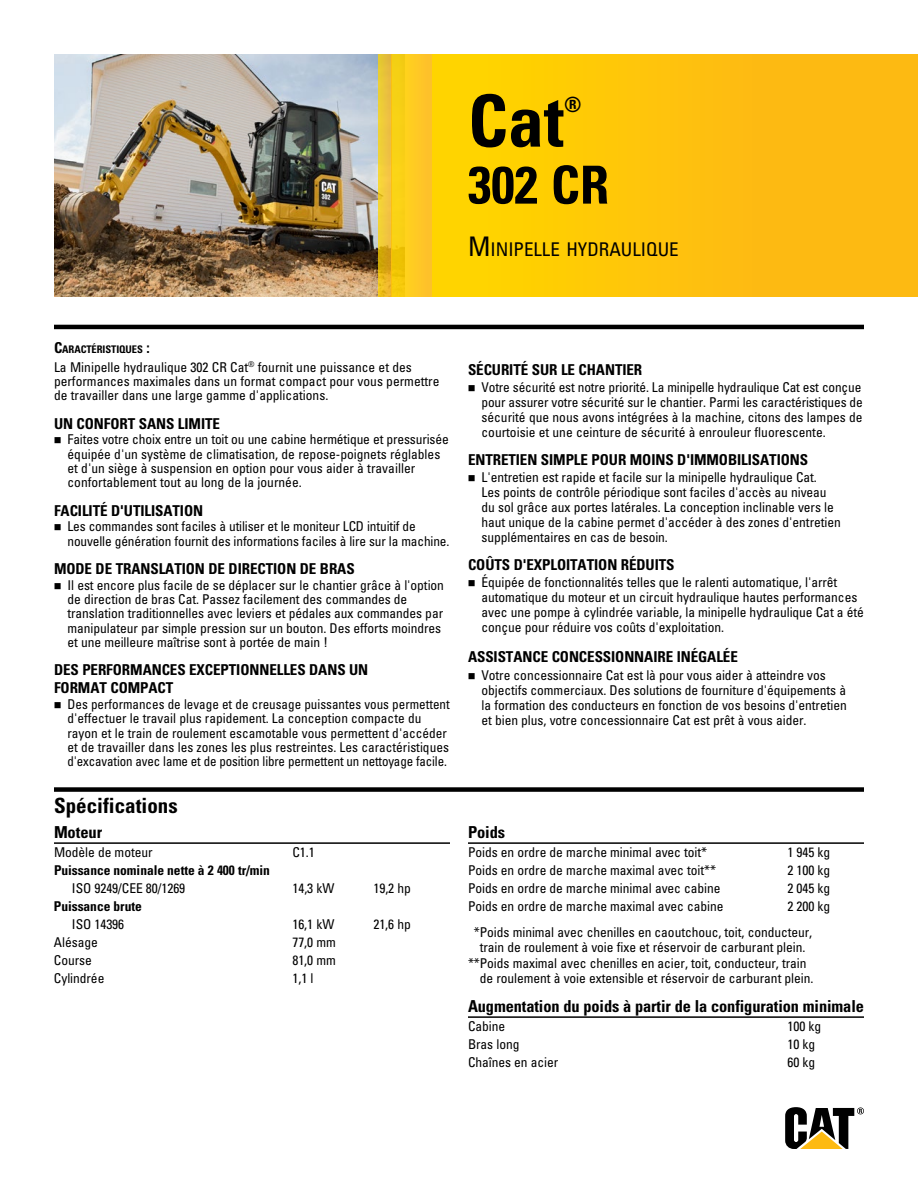
<style>
.page{position:relative;width:918px;height:1188px;background:#fff}
.page>*{position:absolute;margin:0;border:0;box-sizing:border-box;transform-origin:0 0}
.t1{font:700 condensed 72px "Univers LT Std";color:#000}
.t2{font:700 condensed 52.5px "Univers LT Std";color:#000}
.t3{font:700 condensed 21px "Univers LT Std";color:#000}
.t4{font:condensed 18.9px "Univers LT Std";color:#000}
.t5{font:700 condensed 16.5px "Univers LT Std";letter-spacing:-.005em;color:#000}
.t6{font:700 condensed 15px/18px "Univers LT Std";letter-spacing:-.005em;color:#000}
.t7{font:condensed 13.5px/14.2px "Univers LT Std";letter-spacing:-.005em;color:#000}
.t8{font:700 condensed 13.5px "Univers LT Std";letter-spacing:-.005em;color:#000}
.t9{font:700 condensed 10.5px "Univers LT Std";letter-spacing:-.005em;color:#000}
.s1{font-size:27px}
.s2{font-size:15px}
.s3{color:#fff}
</style>
<div class="page">
<img style="left:54px;top:54px;width:324px;height:243px">
<hr style="left:54px;top:325px;width:810px;height:4px;background:#000">
<div style="left:432px;top:54px;width:486px;height:243px;background:linear-gradient(to right,#ffd500,#fdb417)"></div>
<svg style="left:392px;top:54px;width:40px;height:243px;background:#fbca1e"></svg>
<svg style="left:378px;top:54px;width:14px;height:243px;background:#ecc231"></svg>
<hr style="left:54px;top:842px;width:396px;height:2px;background:#000">
<hr style="left:468px;top:842px;width:396px;height:2px;background:#000">
<hr style="left:468px;top:1016px;width:396px;height:2px;background:#000">
<div style="left:54px;top:787px;width:810px;height:5px;background:#000"></div>
<svg style="left:785px;top:1107px;width:79px;height:42px"></svg>
<h1 class="t1" style="left:468px;top:77px;width:98px">Cat</h1>
<h3 class="t3" style="left:564px;top:92px;width:19px">®</h3>
<h2 class="t2" style="left:468px;top:153px;width:143px">302 CR</h2>
<h3 class="t4" style="left:468px;top:237px;width:212px"><span class="s1">M</span>INIPELLE HYDRAULIQUE</h3>
<p class="t9" style="left:54px;top:343px;width:97px"><span class="s2">C</span>ARACTÉRISTIQUES <span class="s2">:</span></p>
<p class="t7" style="left:54px;top:359px;width:387px">La Minipelle hydraulique 302 CR Cat<sup>®</sup> fournit une puissance et des performances maximales dans un format compact pour vous permettre de travailler dans une large gamme d'applications.</p>
<p class="t6" style="left:54px;top:414px;width:168px">UN CONFORT SANS LIMITE</p>
<p class="t7" style="left:68px;top:432px;width:383px">Faites votre choix entre un toit ou une cabine hermétique et pressurisée équipée d'un système de climatisation, de repose-poignets réglables et d'un siège à suspension en option pour vous aider à travailler confortablement tout au long de la journée.</p>
<p class="t6" style="left:54px;top:501px;width:151px">FACILITÉ D'UTILISATION</p>
<p class="t7" style="left:68px;top:519px;width:384px">Les commandes sont faciles à utiliser et le moniteur LCD intuitif de nouvelle génération fournit des informations faciles à lire sur la machine.</p>
<p class="t6" style="left:54px;top:560px;width:302px">MODE DE TRANSLATION DE DIRECTION DE BRAS</p>
<p class="t7" style="left:68px;top:578px;width:378px">Il est encore plus facile de se déplacer sur le chantier grâce à l'option de direction de bras Cat. Passez facilement des commandes de translation traditionnelles avec leviers et pédales aux commandes par manipulateur par simple pression sur un bouton. Des efforts moindres et une meilleure maîtrise sont à portée de main !</p>
<p class="t6" style="left:54px;top:661px;width:316px">DES PERFORMANCES EXCEPTIONNELLES DANS UN<br>FORMAT COMPACT</p>
<p class="t7" style="left:68px;top:697px;width:384px">Des performances de levage et de creusage puissantes vous permettent d'effectuer le travail plus rapidement. La conception compacte du rayon et le train de roulement escamotable vous permettent d'accéder et de travailler dans les zones les plus restreintes. Les caractéristiques d'excavation avec lame et de position libre permettent un nettoyage facile.</p>
<h3 class="t3" style="left:54px;top:793px;width:125px">Spécifications</h3>
<p class="t5" style="left:54px;top:822px;width:50px">Moteur</p>
<p class="t7" style="left:54px;top:845px;width:100px">Modèle de moteur</p>
<p class="t7" style="left:293px;top:845px;width:24px">C1.1</p>
<p class="t8" style="left:54px;top:862px;width:217px">Puissance nominale nette à 2 400 tr/min</p>
<p class="t7" style="left:72px;top:881px;width:115px">ISO 9249/CEE 80/1269</p>
<p class="t7" style="left:292px;top:881px;width:43px">14,3 kW</p>
<p class="t7" style="left:373px;top:881px;width:39px">19,2 hp</p>
<p class="t8" style="left:54px;top:898px;width:89px">Puissance brute</p>
<p class="t7" style="left:72px;top:917px;width:54px">ISO 14396</p>
<p class="t7" style="left:292px;top:917px;width:43px">16,1 kW</p>
<p class="t7" style="left:373px;top:917px;width:39px">21,6 hp</p>
<p class="t7" style="left:54px;top:935px;width:45px">Alésage</p>
<p class="t7" style="left:292px;top:935px;width:45px">77,0 mm</p>
<p class="t7" style="left:54px;top:953px;width:39px">Course</p>
<p class="t7" style="left:292px;top:953px;width:45px">81,0 mm</p>
<p class="t7" style="left:54px;top:971px;width:52px">Cylindrée</p>
<p class="t7" style="left:292px;top:971px;width:23px">1,1 l</p>
<p class="t6" style="left:468px;top:361px;width:176px">SÉCURITÉ SUR LE CHANTIER</p>
<p class="t7" style="left:482px;top:379px;width:383px;line-height:15px;text-align:justify">Votre sécurité est notre priorité. La minipelle hydraulique Cat est conçue pour assurer votre sécurité sur le chantier. Parmi les caractéristiques de sécurité que nous avons intégrées à la machine, citons des lampes de courtoisie et une ceinture de sécurité à enrouleur fluorescente.</p>
<p class="t6" style="left:468px;top:451px;width:342px">ENTRETIEN SIMPLE POUR MOINS D'IMMOBILISATIONS</p>
<p class="t7" style="left:482px;top:469px;width:361px;line-height:15px">L'entretien est rapide et facile sur la minipelle hydraulique Cat.<br>Les points de contrôle périodique sont faciles d'accès au niveau du sol grâce aux portes latérales. La conception inclinable vers le haut unique de la cabine permet d'accéder à des zones d'entretien supplémentaires en cas de besoin.</p>
<p class="t6" style="left:468px;top:556px;width:208px">COÛTS D'EXPLOITATION RÉDUITS</p>
<p class="t7" style="left:482px;top:574px;width:384px;line-height:15px">Équipée de fonctionnalités telles que le ralenti automatique, l'arrêt automatique du moteur et un circuit hydraulique hautes performances avec une pompe à cylindrée variable, la minipelle hydraulique Cat a été conçue pour réduire vos coûts d'exploitation.</p>
<p class="t6" style="left:468px;top:647px;width:271px">ASSISTANCE CONCESSIONNAIRE INÉGALÉE</p>
<p class="t7" style="left:482px;top:667px;width:367px;line-height:15px">Votre concessionnaire Cat est là pour vous aider à atteindre vos objectifs commerciaux. Des solutions de fourniture d'équipements à la formation des conducteurs en fonction de vos besoins d'entretien et bien plus, votre concessionnaire Cat est prêt à vous aider.</p>
<p class="t5" style="left:468px;top:822px;width:39px">Poids</p>
<p class="t7" style="left:468px;top:845px;width:241px">Poids en ordre de marche minimal avec toit*</p>
<p class="t7" style="left:788px;top:845px;width:44px">1 945 kg</p>
<p class="t7" style="left:468px;top:863px;width:250px">Poids en ordre de marche maximal avec toit**</p>
<p class="t7" style="left:788px;top:863px;width:44px">2 100 kg</p>
<p class="t7" style="left:468px;top:881px;width:254px">Poids en ordre de marche minimal avec cabine</p>
<p class="t7" style="left:788px;top:881px;width:44px">2 045 kg</p>
<p class="t7" style="left:468px;top:899px;width:257px">Poids en ordre de marche maximal avec cabine</p>
<p class="t7" style="left:468px;top:894px;width:364px;line-height:25.5px;text-indent:320px">2 200 kg <span class="s3">*</span>*Poids minimal avec chenilles en caoutchouc, toit, conducteur,</p>
<p class="t7" style="left:468px;top:939px;width:340px;line-height:16.5px;text-align:right">train de roulement à voie fixe et réservoir de carburant plein. **Poids maximal avec chenilles en acier, toit, conducteur, train</p>
<p class="t7" style="left:480px;top:971px;width:335px">de roulement à voie extensible et réservoir de carburant plein.</p>
<p class="t5" style="left:468px;top:996px;width:397px">Augmentation du poids à partir de la configuration minimale</p>
<p class="t7" style="left:468px;top:1019px;width:39px">Cabine</p>
<p class="t7" style="left:788px;top:1019px;width:35px">100 kg</p>
<p class="t7" style="left:468px;top:1037px;width:53px">Bras long</p>
<p class="t7" style="left:788px;top:1037px;width:29px">10 kg</p>
<p class="t7" style="left:468px;top:1055px;width:92px">Chaînes en acier</p>
<p class="t7" style="left:788px;top:1055px;width:29px">60 kg</p>
</div>
